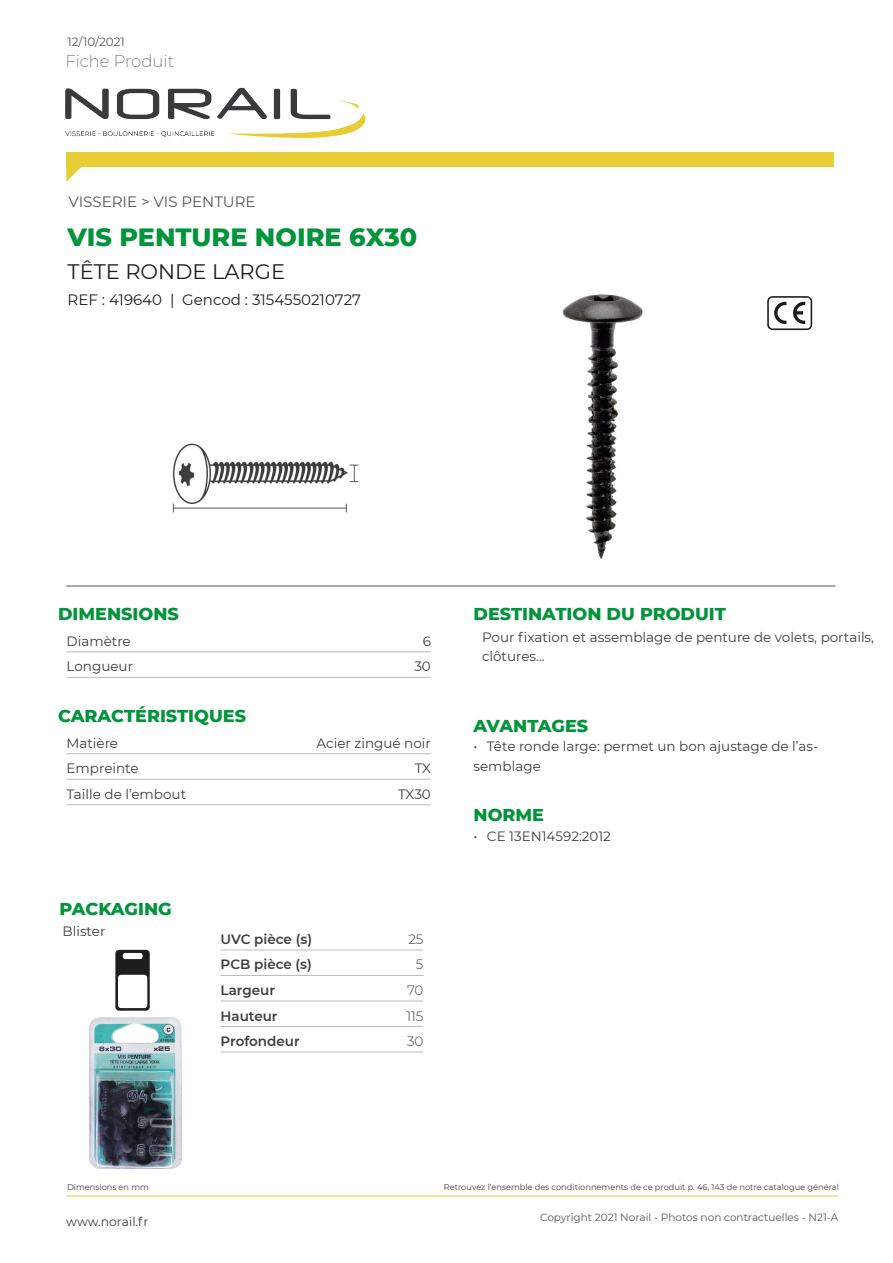
<style>
.page{position:relative;width:893px;height:1263px;background:#fff}
.page>*{position:absolute;margin:0;border:0;box-sizing:border-box;transform-origin:0 0}
.t1{font:800 25.5px "Montserrat";color:#01943b}
.t2{font:21px "Montserrat";color:#1d1d1b}
.t3{font:800 17.55px "Montserrat";color:#01943b}
.t4{font:200 16.5px "Montserrat";color:#575756}
.t5{font:15px "Montserrat";color:#1d1d1b}
.t6{font:15px "Montserrat";color:#575756}
.t7{font:13.5px/19.5px "Montserrat";color:#3d3d3c}
.t8{font:600 13.5px "Montserrat";color:#3d3d3c}
.t9{font:300 13.5px "Montserrat";color:#3d3d3c}
.t10{font:12.3px "Montserrat";color:#3d3d3c}
.t11{font:12px "Montserrat";color:#575756}
.t12{font:10.5px "Montserrat";color:#575756}
.t13{font:8.25px "Montserrat";color:#3d3d3c}
</style>
<div class="page">
<div style="left:66px;top:152px;width:767px;height:15px;background:#e7ce35"></div>
<svg style="left:66px;top:167px;width:15px;height:15px"></svg>
<img style="left:65px;top:87px;width:301px;height:51px">
<hr style="left:66px;top:586px;width:769px;height:1px;background:#575756">
<hr style="left:66px;top:1196px;width:772px;height:1px;background:#e7ce35">
<hr style="left:67px;top:651px;width:364px;height:1px;background:#bdbdbc">
<hr style="left:67px;top:677px;width:364px;height:1px;background:#bdbdbc">
<hr style="left:67px;top:753px;width:364px;height:1px;background:#bdbdbc">
<hr style="left:67px;top:779px;width:364px;height:1px;background:#bdbdbc">
<hr style="left:67px;top:804px;width:364px;height:1px;background:#bdbdbc">
<hr style="left:221px;top:949px;width:202px;height:1px;background:#bdbdbc">
<hr style="left:221px;top:975px;width:202px;height:1px;background:#bdbdbc">
<hr style="left:221px;top:1000px;width:202px;height:1px;background:#bdbdbc">
<hr style="left:221px;top:1026px;width:202px;height:1px;background:#bdbdbc">
<hr style="left:221px;top:1051px;width:202px;height:1px;background:#bdbdbc">
<svg style="left:115px;top:950px;width:35px;height:61px"></svg>
<img style="left:562px;top:294px;width:81px;height:265px">
<svg style="left:767px;top:296px;width:45px;height:34px"></svg>
<img style="left:172px;top:443px;width:187px;height:70px">
<img style="left:89px;top:1017px;width:93px;height:152px">
<p class="t11" style="left:67px;top:33px;width:59px">12/10/2021</p>
<p class="t4" style="left:65px;top:50px;width:110px">Fiche Produit</p>
<p class="t6" style="left:68px;top:192px;width:189px">VISSERIE &gt; VIS PENTURE</p>
<p class="t1" style="left:68px;top:219px;width:351px">VIS PENTURE NOIRE 6X30</p>
<p class="t2" style="left:68px;top:257px;width:219px">TÊTE RONDE LARGE</p>
<p class="t5" style="left:68px;top:289px;width:295px">REF : 419640 | Gencod : 3154550210727</p>
<p class="t3" style="left:58px;top:601px;width:122px">DIMENSIONS</p>
<p class="t7" style="left:67px;top:631px;width:66px">Diamètre</p>
<p class="t7" style="left:423px;top:631px;width:10px">6</p>
<p class="t7" style="left:67px;top:656px;width:68px">Longueur</p>
<p class="t7" style="left:414px;top:656px;width:18px">30</p>
<p class="t3" style="left:58px;top:703px;width:189px">CARACTÉRISTIQUES</p>
<p class="t7" style="left:67px;top:733px;width:53px">Matière</p>
<p class="t7" style="left:317px;top:733px;width:116px">Acier zingué noir</p>
<p class="t7" style="left:67px;top:758px;width:74px">Empreinte</p>
<p class="t7" style="left:415px;top:758px;width:18px">TX</p>
<p class="t7" style="left:67px;top:784px;width:121px">Taille de l’embout</p>
<p class="t7" style="left:398px;top:784px;width:34px">TX30</p>
<p class="t3" style="left:60px;top:896px;width:114px">PACKAGING</p>
<p class="t7" style="left:63px;top:921px;width:44px">Blister</p>
<p class="t8" style="left:221px;top:930px;width:93px">UVC pièce (s)</p>
<p class="t9" style="left:408px;top:930px;width:17px">25</p>
<p class="t8" style="left:221px;top:955px;width:93px">PCB pièce (s)</p>
<p class="t9" style="left:416px;top:955px;width:9px">5</p>
<p class="t8" style="left:221px;top:981px;width:56px">Largeur</p>
<p class="t9" style="left:407px;top:981px;width:18px">70</p>
<p class="t8" style="left:221px;top:1006px;width:59px">Hauteur</p>
<p class="t9" style="left:406px;top:1006px;width:19px">115</p>
<p class="t8" style="left:221px;top:1032px;width:81px">Profondeur</p>
<p class="t9" style="left:407px;top:1032px;width:18px">30</p>
<p class="t3" style="left:474px;top:601px;width:254px">DESTINATION DU PRODUIT</p>
<p class="t7" style="left:482px;top:627px;width:394px">Pour fixation et assemblage de penture de volets, portails, clôtures...</p>
<p class="t3" style="left:474px;top:712px;width:116px">AVANTAGES</p>
<p class="t7" style="left:474px;top:736px;width:346px">• Tête ronde large: permet un bon ajustage de l’as&shy;semblage</p>
<p class="t3" style="left:474px;top:802px;width:72px">NORME</p>
<p class="t7" style="left:474px;top:826px;width:139px">• CE 13EN14592:2012</p>
<p class="t13" style="left:67px;top:1182px;width:83px">Dimensions en mm</p>
<p class="t13" style="left:444px;top:1182px;width:397px">Retrouvez l’ensemble des conditionnements de ce produit p. 46, 143 de notre catalogue général</p>
<p class="t10" style="left:66px;top:1213px;width:84px">www.norail.fr</p>
<p class="t12" style="left:540px;top:1209px;width:300px">Copyright 2021 Norail - Photos non contractuelles - N21-A</p>
</div>
